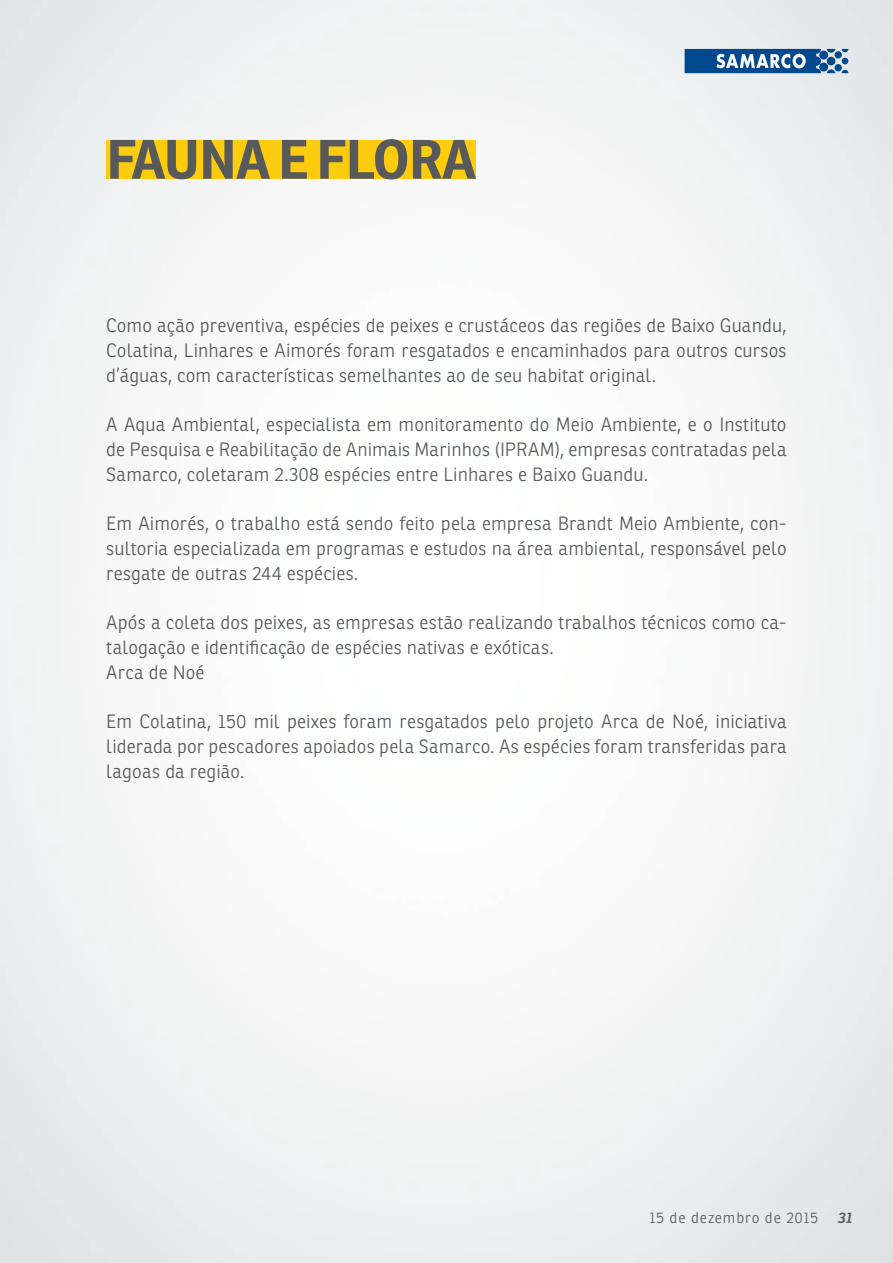
<style>
.page{position:relative;width:893px;height:1263px;background:#fff}
.page>*{position:absolute;margin:0;border:0;box-sizing:border-box;transform-origin:0 0}
.t1{font:700 54px "Ronnia";color:#58595b}
.t2{font:300 18.75px/24.8px "Ronnia";letter-spacing:.01em;color:#58595b;text-align:justify}
.t3{font:300 15px "Ronnia";letter-spacing:.06em;color:#58595b}
.t4{font:italic 600 15px "Ronnia";color:#58595b}
</style>
<div class="page">
<svg style="left:685px;top:49px;width:163px;height:24px;background:#3d74a9"></svg>
<div style="left:106px;top:140px;width:370px;height:39px;background:#fdcc0f"></div>
<h1 class="t1" style="left:106px;top:125px;width:243px">FAUNAEFLORA</h1>
<p class="t2" style="left:106px;top:313px;width:682px">Como ação preventiva, espécies de peixes e crustáceos das regiões de Baixo Guandu, Colatina, Linhares e Aimorés foram resgatados e encaminhados para outros cursos d’águas, com características semelhantes ao de seu habitat original.</p>
<p class="t2" style="left:106px;top:412px;width:682px">A Aqua Ambiental, especialista em monitoramento do Meio Ambiente, e o Instituto de Pesquisa e Reabilitação de Animais Marinhos (IPRAM), empresas contratadas pela Samarco, coletaram 2.308 espécies entre Linhares e Baixo Guandu.</p>
<p class="t2" style="left:106px;top:511px;width:682px">Em Aimorés, o trabalho está sendo feito pela empresa Brandt Meio Ambiente, con&shy;sultoria especializada em programas e estudos na área ambiental, responsável pelo resgate de outras 244 espécies.</p>
<p class="t2" style="left:106px;top:610px;width:682px;text-align:left">Após a coleta dos peixes, as empresas estão realizando trabalhos técnicos como ca&shy;talogação e identificação de espécies nativas e exóticas.<br>Arca de Noé</p>
<p class="t2" style="left:106px;top:709px;width:682px">Em Colatina, 150 mil peixes foram resgatados pelo projeto Arca de Noé, iniciativa liderada por pescadores apoiados pela Samarco. As espécies foram transferidas para lagoas da região.</p>
<p class="t3" style="left:649px;top:1208px;width:170px">15 de dezembro de 2015</p>
<p class="t4" style="left:838px;top:1208px;width:16px">31</p>
</div>
